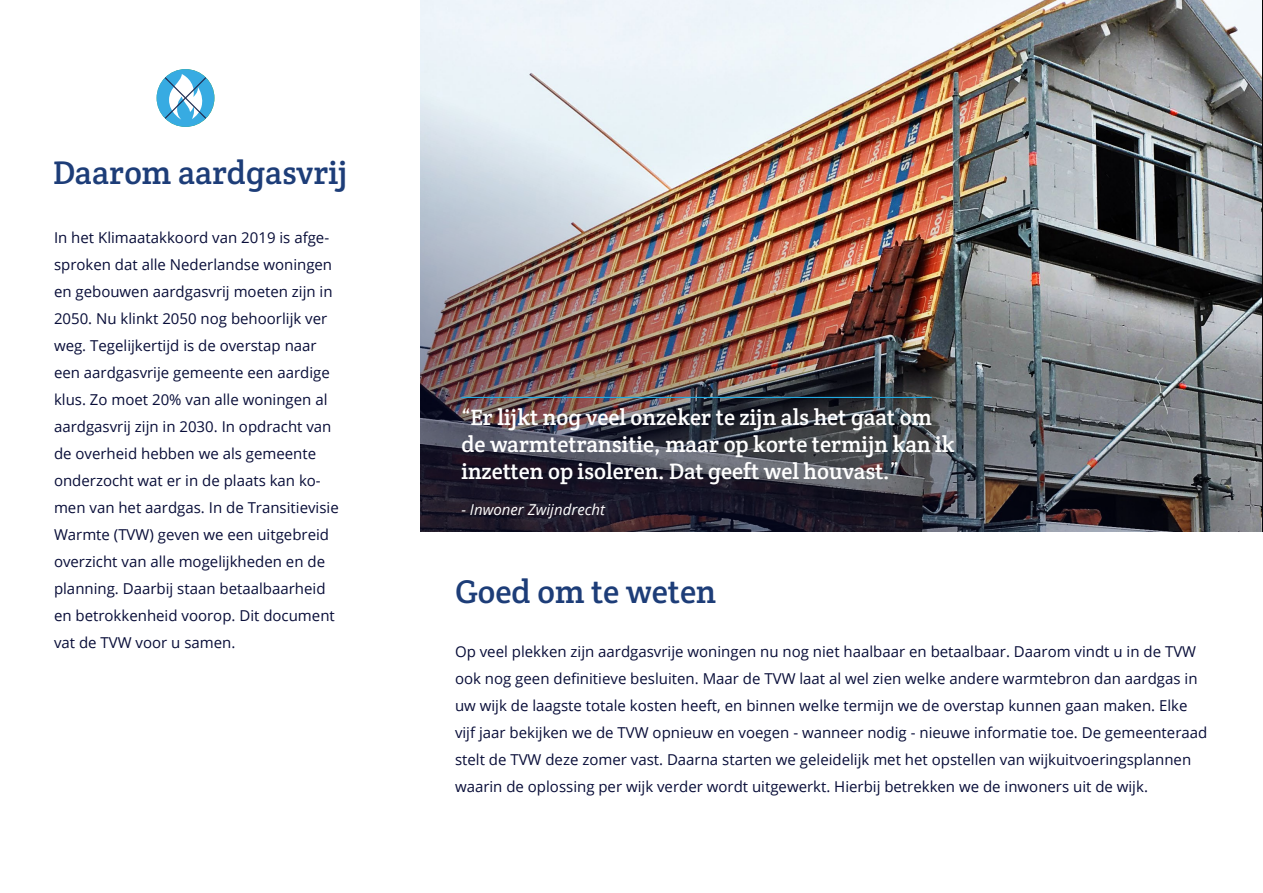
<style>
.page{position:relative;width:1263px;height:893px;background:#fff}
.page>*{position:absolute;margin:0;border:0;box-sizing:border-box;transform-origin:0 0}
.t1{font:33px "Crete Round";color:#1d3d78}
.t2{font:22.5px/27px "Crete Round";color:#fff}
.t3{font:15px/27px "Open Sans";color:#080d38}
.t4{font:italic 15px "Open Sans";color:#fff}
</style>
<div class="page">
<hr style="left:418px;top:0;width:1px;height:893px;background:#3aaa35">
<hr style="left:841px;top:0;width:2px;height:893px;background:#3aaa35">
<hr style="left:630px;top:0;width:2px;height:893px;background:#cd1719">
<hr style="left:0;top:446px;width:1263px;height:2px;background:#cd1719">
<hr style="left:0;top:295px;width:1263px;height:2px;background:#000">
<hr style="left:0;top:594px;width:1263px;height:2px;background:#000">
<hr style="left:315px;top:0;width:1px;height:893px;background:#cd1719">
<hr style="left:945px;top:0;width:2px;height:893px;background:#cd1719">
<hr style="left:0;top:219px;width:1263px;height:1px;background:#cd1719">
<hr style="left:0;top:670px;width:1263px;height:2px;background:#cd1719">
<img style="left:420px;top:0;width:843px;height:532px">
<hr style="left:461px;top:397px;width:471px;height:1px;background:#22aae2">
<div style="left:157px;top:69px;width:57px;height:58px;background:#37abe2;border-radius:50%"></div>
<svg style="left:162px;top:74px;width:49px;height:47px"></svg>
<h1 class="t1" style="left:53px;top:151px;width:296px">Daarom aardgasvrij</h1>
<p class="t3" style="left:54px;top:224px;width:286px">In het Klimaatakkoord van 2019 is afge&shy;sproken dat alle Nederlandse woningen en gebouwen aardgasvrij moeten zijn in 2050. Nu klinkt 2050 nog behoorlijk ver weg. Tegelijkertijd is de overstap naar een aardgasvrije gemeente een aardige klus. Zo moet 20% van alle woningen al aardgasvrij zijn in 2030. In opdracht van de overheid hebben we als gemeente onderzocht wat er in de plaats kan ko&shy;men van het aardgas. In de Transitievisie Warmte (TVW) geven we een uitgebreid overzicht van alle mogelijkheden en de planning. Daarbij staan betaalbaarheid en betrokkenheid voorop. Dit document vat de TVW voor u samen.</p>
<h2 class="t2" style="left:461px;top:403px;width:495px">“Er lijkt nog veel onzeker te zijn als het gaat om de warmtetransitie, maar op korte termijn kan ik inzetten op isoleren. Dat geeft wel houvast.”</h2>
<p class="t4" style="left:461px;top:499px;width:145px">- Inwoner Zwijndrecht</p>
<h1 class="t1" style="left:455px;top:570px;width:263px">Goed om te weten</h1>
<p class="t3" style="left:455px;top:638px;width:754px">Op veel plekken zijn aardgasvrije woningen nu nog niet haalbaar en betaalbaar. Daarom vindt u in de TVW ook nog geen definitieve besluiten. Maar de TVW laat al wel zien welke andere warmtebron dan aardgas in uw wijk de laagste totale kosten heeft, en binnen welke termijn we de overstap kunnen gaan maken. Elke vijf jaar bekijken we de TVW opnieuw en voegen - wanneer nodig - nieuwe informatie toe. De gemeenteraad stelt de TVW deze zomer vast. Daarna starten we geleidelijk met het opstellen van wijkuitvoeringsplannen waarin de oplossing per wijk verder wordt uitgewerkt. Hierbij betrekken we de inwoners uit de wijk.</p>
</div>
